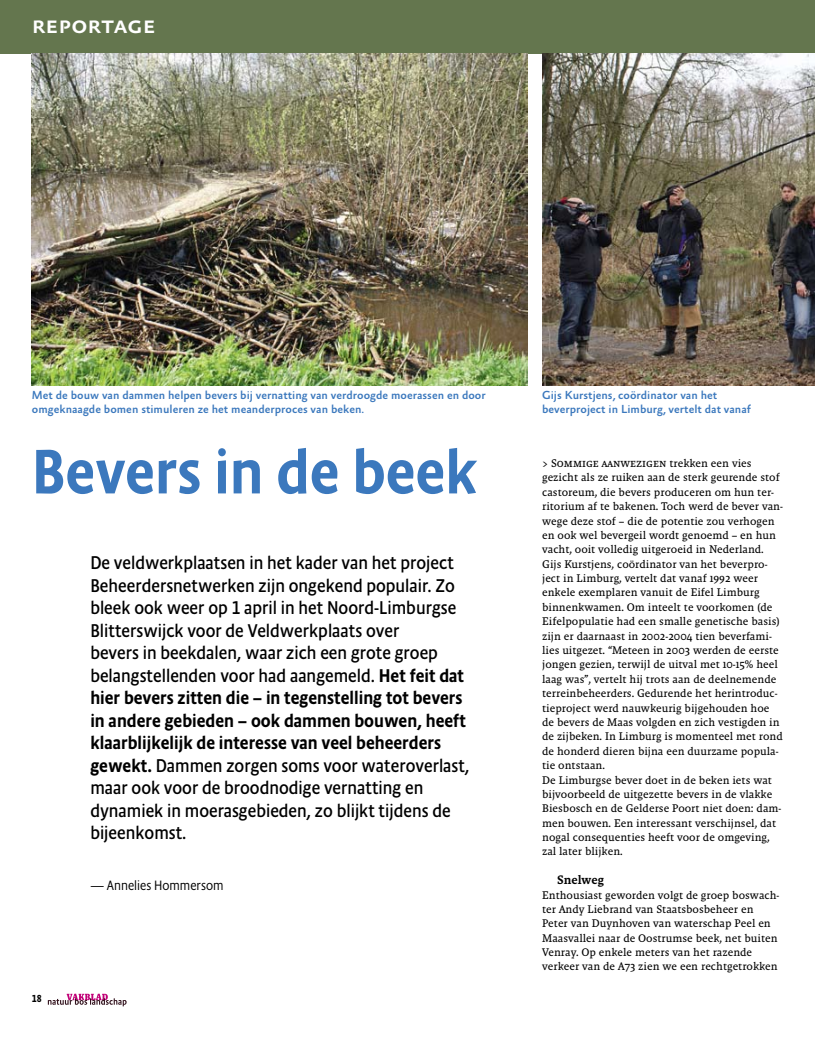
<style>
.page{position:relative;width:815px;height:1046px;background:#fff}
.page>*{position:absolute;margin:0;border:0;box-sizing:border-box;transform-origin:0 0}
.t1{font:500 63.75px "Absara Sans LF Head";color:#3b78bd}
.t2{font:25px "Absara Sans TF Medium SC";color:#fff}
.t3{font:18.75px/22.5px "Absara Sans TF Head";color:#000}
.t4{font:300 13.75px "Absara Sans TF Head";color:#000}
.t5{font:12.5px "Malaga Med";color:#000}
.t6{font:500 11.88px/13.8px "Absara Sans";color:#3b78bd}
.t7{font:11.25px/14.4px "Malaga Reg";color:#000}
.t8{font:11.25px "Malaga SC Reg";color:#000}
.t9{font:500 10.38px "Absara Sans TF Head";color:#000}
.s1{font-weight:500}
.s2{font-family:"Malaga Reg"}
</style>
<div class="page">
<svg style="left:48px;top:993px;width:79px;height:13px"></svg>
<div style="left:0;top:0;width:815px;height:53px;background:#64764e"></div>
<img style="left:32px;top:53px;width:496px;height:332px">
<img style="left:542px;top:53px;width:273px;height:332px">
<h2 class="t2" style="left:32px;top:11px;width:125px">reportage</h2>
<p class="t6" style="left:32px;top:388px;width:455px">Met de bouw van dammen helpen bevers bij vernatting van verdroogde moerassen en door omgeknaagde bomen stimuleren ze het meanderproces van beken.</p>
<h1 class="t1" style="left:32px;top:433px;width:447px">Bevers in de beek</h1>
<p class="t9" style="left:32px;top:991px;width:11px">18</p>
<p class="t3" style="left:90px;top:551px;width:380px">De veldwerkplaatsen in het kader van het project Beheerdersnetwerken zijn ongekend populair. Zo bleek ook weer op 1 april in het Noord-Limburgse Blitterswijck voor de Veldwerkplaats over<br>bevers in beekdalen, waar zich een grote groep belangstellenden voor had aangemeld. <span class="s1">Het feit dat hier bevers zitten die – in tegenstelling tot bevers in andere gebieden – ook dammen bouwen, heeft klaarblijkelijk de interesse van veel beheerders gewekt.</span> Dammen zorgen soms voor wateroverlast, maar ook voor de broodnodige vernatting en dynamiek in moerasgebieden, zo blijkt tijdens de bijeenkomst.</p>
<p class="t4" style="left:90px;top:877px;width:135px">— Annelies Hommersom</p>
<p class="t6" style="left:542px;top:388px;width:211px">Gijs Kurstjens, coördinator van het beverproject in Limburg, vertelt dat vanaf</p>
<p class="t8" style="left:542px;top:457px;width:211px"><span class="s2">&gt;</span> Sommige aanwezigen <span class="s2">trekken een vies</span></p>
<p class="t7" style="left:542px;top:470px;width:242px">gezicht als ze ruiken aan de sterk geurende stof castoreum, die bevers produceren om hun ter&shy;ritorium af te bakenen. Toch werd de bever van&shy;wege deze stof – die de potentie zou verhogen en ook wel bevergeil wordt genoemd – en hun vacht, ooit volledig uitgeroeid in Nederland.<br>Gijs Kurstjens, coördinator van het beverpro&shy;ject in Limburg, vertelt dat vanaf 1992 weer enkele exemplaren vanuit de Eifel Limburg binnenkwamen. Om inteelt te voorkomen (de Eifelpopulatie had een smalle genetische basis) zijn er daarnaast in 2002-2004 tien beverfami&shy;lies uitgezet. “Meteen in 2003 werden de eerste jongen gezien, terwijl de uitval met 10-15% heel laag was”, vertelt hij trots aan de deelnemende terreinbeheerders. Gedurende het herintroduc&shy;tieproject werd nauwkeurig bijgehouden hoe de bevers de Maas volgden en zich vestigden in de zijbeken. In Limburg is momenteel met rond de honderd dieren bijna een duurzame popula&shy;tie ontstaan.<br>De Limburgse bever doet in de beken iets wat bijvoorbeeld de uitgezette bevers in de vlakke Biesbosch en de Gelderse Poort niet doen: dam&shy;men bouwen. Een interessant verschijnsel, dat nogal consequenties heeft voor de omgeving, zal later blijken.</p>
<p class="t5" style="left:557px;top:872px;width:48px">Snelweg</p>
<p class="t7" style="left:542px;top:887px;width:239px">Enthousiast geworden volgt de groep boswach&shy;ter Andy Liebrand van Staatsbosbeheer en Peter van Duynhoven van waterschap Peel en Maasvallei naar de Oostrumse beek, net buiten Venray. Op enkele meters van het razende verkeer van de A73 zien we een rechtgetrokken</p>
</div>
